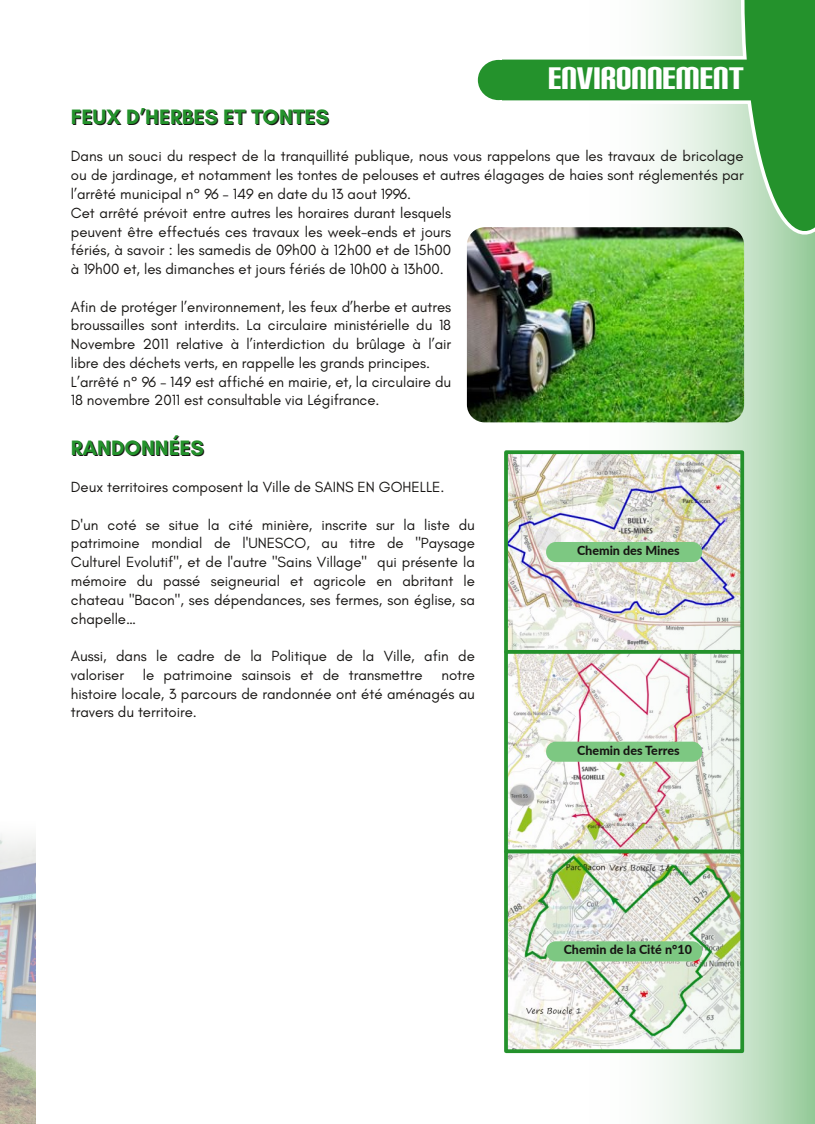
<style>
.page{position:relative;width:815px;height:1124px;background:#fff}
.page>*{position:absolute;margin:0;border:0;box-sizing:border-box;transform-origin:0 0}
.t1{font:37.5px "Carbon Block";color:#fff}
.t2{font:700 21.25px "Glacial Indifference";color:#171513}
.t3{font:15px/18.8px "Glacial Indifference";letter-spacing:-.005em;color:#171513}
.t4{font:800 12.5px "Lato";color:#171513}
</style>
<div class="page">
<svg style="left:588px;top:248px;width:227px;height:875px;background:#bbdcbd"></svg>
<svg style="left:475px;top:0;width:340px;height:248px"></svg>
<img style="left:0;top:834px;width:35px;height:289px">
<img style="left:509px;top:455px;width:230px;height:592px">
<div style="left:504px;top:450px;width:240px;height:203px;border:4px solid #24922c"></div>
<div style="left:504px;top:650px;width:240px;height:203px;border:4px solid #24922c"></div>
<div style="left:504px;top:849px;width:240px;height:203px;border:4px solid #24922c"></div>
<img style="left:467px;top:227px;width:277px;height:195px;border-radius:18px">
<div style="left:546px;top:941px;width:156px;height:20px;background:#7dc882;border-radius:10px"></div>
<div style="left:546px;top:741px;width:156px;height:20px;background:#7dc882;border-radius:10px"></div>
<div style="left:546px;top:542px;width:156px;height:20px;background:#7dc882;border-radius:10px"></div>
<h1 class="t1" style="left:548px;top:60px;width:197px">ENVIRONNEMENT</h1>
<h2 class="t2" style="left:72px;top:105px;width:259px">FEUX D’HERBES ET TONTES</h2>
<p class="t3" style="left:71px;top:147px;width:674px">Dans un souci du respect de la tranquillité publique, nous vous rappelons que les travaux de bricolage ou de jardinage, et notamment les tontes de pelouses et autres élagages de haies sont réglementés par l’arrêté municipal n° 96 – 149 en date du 13 aout 1996.<br>Cet arrêté prévoit entre autres les horaires durant lesquels<br>peuvent être effectués ces travaux les week-ends et jours<br>fériés, à savoir : les samedis de 09h00 à 12h00 et de 15h00<br>à 19h00 et, les dimanches et jours fériés de 10h00 à 13h00.</p>
<p class="t3" style="left:71px;top:297px;width:382px">Afin de protéger l’environnement, les feux d’herbe et autres broussailles sont interdits. La circulaire ministérielle du 18<br>Novembre 2011 relative à l’interdiction du brûlage à l’air libre des déchets verts, en rappelle les grands principes.<br>L’arrêté n° 96 – 149 est affiché en mairie, et, la circulaire du 18 novembre 2011 est consultable via Légifrance.</p>
<h2 class="t2" style="left:72px;top:435px;width:135px">RANDONNÉES</h2>
<p class="t3" style="left:71px;top:477px;width:375px">Deux territoires composent la Ville de SAINS EN GOHELLE.</p>
<p class="t3" style="left:71px;top:515px;width:406px;text-align:justify">D'un coté se situe la cité minière, inscrite sur la liste du patrimoine mondial de l'UNESCO, au titre de "Paysage Culturel Evolutif", et de l'autre "Sains Village" qui présente la mémoire du passé seigneurial et agricole en abritant le chateau "Bacon", ses dépendances, ses fermes, son église, sa chapelle…</p>
<p class="t3" style="left:71px;top:646px;width:406px">Aussi, dans le cadre de la Politique de la Ville, afin de valoriser</p>
<p class="t3" style="left:143px;top:665px;width:281px">le patrimoine sainsois et de transmettre</p>
<p class="t3" style="left:71px;top:665px;width:406px;text-align:justify;text-indent:371px">notre histoire locale, 3 parcours de randonnée ont été aménagés au travers du territoire.</p>
<p class="t4" style="left:577px;top:542px;width:104px">Chemin des Mines</p>
<p class="t4" style="left:577px;top:742px;width:104px">Chemin des Terres</p>
<p class="t4" style="left:564px;top:941px;width:130px">Chemin de la Cité n°10</p>
</div>
